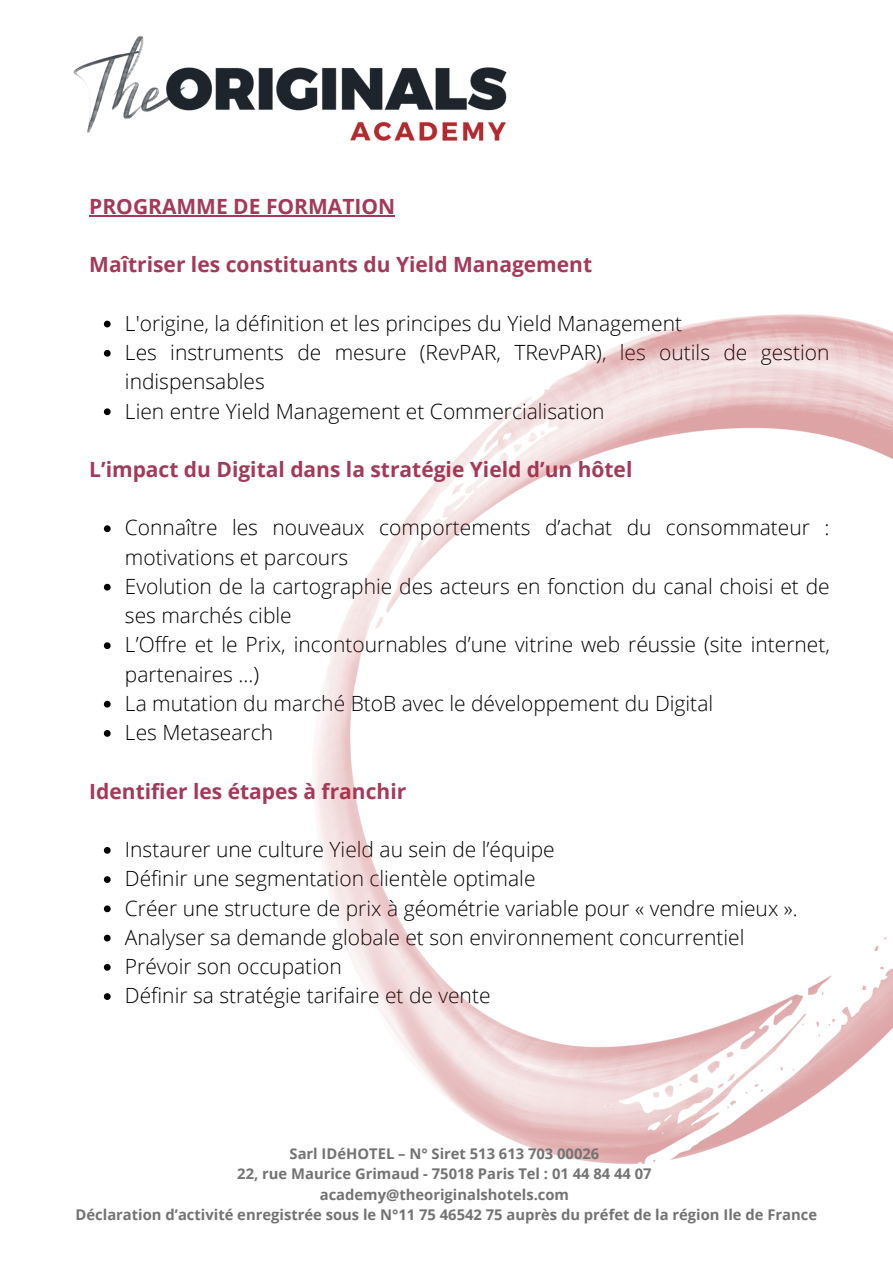
<style>
.page{position:relative;width:893px;height:1264px;background:#fff}
.page>*{position:absolute;margin:0;border:0;box-sizing:border-box;transform-origin:0 0}
.t1{font:300 21px/29.2px "Open Sans";color:#000}
.t2{font:700 21px "Open Sans";color:#a4395a}
.t3{font:700 14.7px/20.2px "Open Sans";color:#737373;text-align:center}
</style>
<div class="page">
<svg style="left:104px;top:321px;width:7px;height:6px"></svg>
<svg style="left:104px;top:350px;width:7px;height:6px"></svg>
<svg style="left:104px;top:408px;width:7px;height:7px"></svg>
<svg style="left:104px;top:525px;width:7px;height:7px"></svg>
<svg style="left:104px;top:584px;width:7px;height:6px"></svg>
<svg style="left:104px;top:642px;width:7px;height:7px"></svg>
<svg style="left:104px;top:700px;width:7px;height:7px"></svg>
<svg style="left:104px;top:730px;width:7px;height:6px"></svg>
<svg style="left:104px;top:847px;width:7px;height:6px"></svg>
<svg style="left:104px;top:876px;width:7px;height:7px"></svg>
<svg style="left:104px;top:905px;width:7px;height:7px"></svg>
<svg style="left:104px;top:934px;width:7px;height:7px"></svg>
<svg style="left:104px;top:964px;width:7px;height:6px"></svg>
<svg style="left:104px;top:993px;width:7px;height:6px"></svg>
<hr style="left:89px;top:215px;width:306px;height:1px;background:#a4395a">
<img style="left:315px;top:314px;width:577px;height:850px">
<img style="left:73px;top:36px;width:434px;height:105px">
<p class="t2" style="left:89px;top:191px;width:307px">PROGRAMME DE FORMATION</p>
<p class="t2" style="left:89px;top:250px;width:504px">Maîtriser les constituants du Yield Management</p>
<p class="t1" style="left:125px;top:308px;width:706px">L'origine, la définition et les principes du Yield Management<br>Les instruments de mesure (RevPAR, TRevPAR), les outils de gestion indispensables<br>Lien entre Yield Management et Commercialisation</p>
<p class="t2" style="left:89px;top:454px;width:544px">L’impact du Digital dans la stratégie Yield d’un hôtel</p>
<p class="t1" style="left:125px;top:512px;width:706px">Connaître les nouveaux comportements d’achat du consommateur : motivations et parcours<br>Evolution de la cartographie des acteurs en fonction du canal choisi et de ses marchés cible<br>L’Offre et le Prix, incontournables d’une vitrine web réussie (site internet, partenaires …)<br>La mutation du marché BtoB avec le développement du Digital<br>Les Metasearch</p>
<p class="t2" style="left:89px;top:776px;width:318px">Identifier les étapes à franchir</p>
<p class="t1" style="left:125px;top:834px;width:674px">Instaurer une culture Yield au sein de l’équipe<br>Définir une segmentation clientèle optimale<br>Créer une structure de prix à géométrie variable pour « vendre mieux ».<br>Analyser sa demande globale et son environnement concurrentiel Prévoir son occupation<br>Définir sa stratégie tarifaire et de vente</p>
<p class="t3" style="left:76px;top:1143px;width:742px">Sarl IDéHOTEL – N° Siret 513 613 703 00026<br>22, rue Maurice Grimaud - 75018 Paris Tel : 01 44 84 44 07<br>academy@theoriginalshotels.com<br>Déclaration d’activité enregistrée sous le N°11 75 46542 75 auprès du préfet de la région Ile de France</p>
</div>
